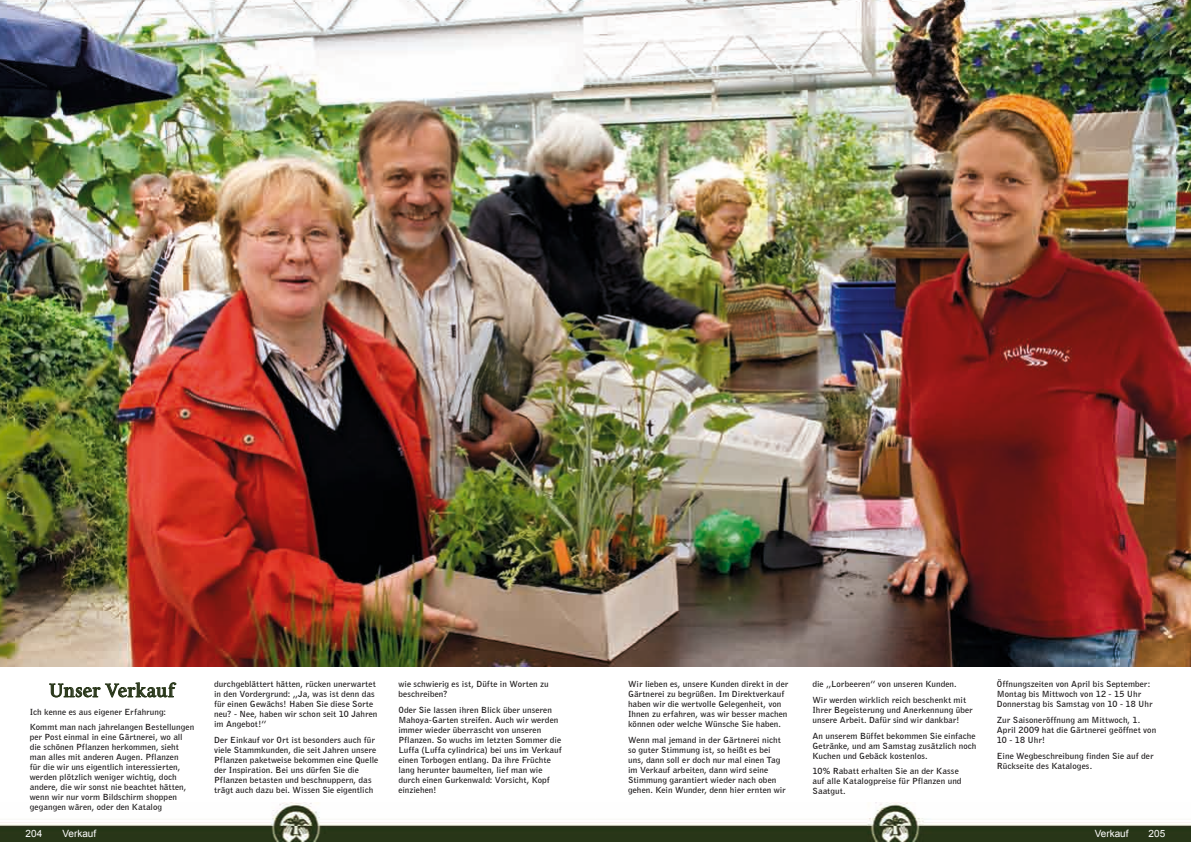
<style>
.page{position:relative;width:1191px;height:842px;background:#fff}
.page>*{position:absolute;margin:0;border:0;box-sizing:border-box;transform-origin:0 0}
.t1{font:19px "La Gioconda TT Bold";letter-spacing:-.01em;color:#283619}
.t2{font:10px "Arial";color:#fff}
.t3{font:700 8.4px/10px "Bell Gothic BT";letter-spacing:.015em;color:#1b1819;scale:1.08 1}
</style>
<div class="page">
<img style="left:0;top:0;width:1191px;height:666px">
<img style="left:0;top:802px;width:1191px;height:40px">
<svg style="left:49px;top:682px;width:127px;height:15px"></svg>
<h1 class="t1" style="left:49px;top:679px;width:128px">Unser Verkauf</h1>
<p class="t3" style="left:30px;top:704px;width:154px;line-height:15px">Ich kenne es aus eigener Erfahrung:<br>Kommt man nach jahrelangen Bestellungen</p>
<p class="t3" style="left:30px;top:731px;width:146px">per Post einmal in eine Gärtnerei, wo all die schönen Pflanzen herkommen, sieht man alles mit anderen Augen. Pflanzen für die wir uns eigentlich interessierten, werden plötzlich weniger wichtig, doch andere, die wir sonst nie beachtet hätten, wenn wir nur vorm Bildschirm shoppen gegangen wären, oder den Katalog</p>
<p class="t3" style="left:214px;top:679px;width:153px">durchgeblättert hätten, rücken unerwartet in den Vordergrund: „Ja, was ist denn das für einen Gewächs! Haben Sie diese Sorte neu? - Nee, haben wir schon seit 10 Jahren im Angebot!”</p>
<p class="t3" style="left:214px;top:735px;width:153px">Der Einkauf vor Ort ist besonders auch für viele Stammkunden, die seit Jahren unsere Pflanzen paketweise bekommen eine Quelle der Inspiration. Bei uns dürfen Sie die Pflanzen betasten und beschnuppern, das trägt auch dazu bei. Wissen Sie eigentlich</p>
<p class="t3" style="left:398px;top:679px;width:141px">wie schwierig es ist, Düfte in Worten zu beschreiben?</p>
<p class="t3" style="left:398px;top:705px;width:152px">Oder Sie lassen ihren Blick über unseren Mahoya-Garten streifen. Auch wir werden immer wieder überrascht von unseren Pflanzen. So wuchs im letzten Sommer die Luffa (Luffa cylindrica) bei uns im Verkauf einen Torbogen entlang. Da ihre Früchte lang herunter baumelten, lief man wie durch einen Gurkenwald: Vorsicht, Kopf einziehen!</p>
<p class="t3" style="left:628px;top:679px;width:150px">Wir lieben es, unsere Kunden direkt in der Gärtnerei zu begrüßen. Im Direktverkauf haben wir die wertvolle Gelegenheit, von Ihnen zu erfahren, was wir besser machen können oder welche Wünsche Sie haben.</p>
<p class="t3" style="left:628px;top:735px;width:147px">Wenn mal jemand in der Gärtnerei nicht so guter Stimmung ist, so heißt es bei uns, dann soll er doch nur mal einen Tag im Verkauf arbeiten, dann wird seine Stimmung garantiert wieder nach oben gehen. Kein Wunder, denn hier ernten wir</p>
<p class="t3" style="left:812px;top:676px;width:144px;line-height:15.7px">die „Lorbeeren” von unseren Kunden.<br>Wir werden wirklich reich beschenkt mit</p>
<p class="t3" style="left:812px;top:705px;width:150px">Ihrer Begeisterung und Anerkennung über unsere Arbeit. Dafür sind wir dankbar!</p>
<p class="t3" style="left:812px;top:730px;width:153px;text-align:justify">An unserem Büffet bekommen Sie einfache Getränke, und am Samstag zusätzlich noch Kuchen und Gebäck kostenlos.</p>
<p class="t3" style="left:812px;top:766px;width:139px">10% Rabatt erhalten Sie an der Kasse auf alle Katalogpreise für Pflanzen und<br>Saatgut.</p>
<p class="t3" style="left:996px;top:679px;width:146px">Öffnungszeiten von April bis September:<br>Montag bis Mittwoch von 12 - 15 Uhr<br>Donnerstag bis Samstag von 10 - 18 Uhr</p>
<p class="t3" style="left:996px;top:715px;width:149px">Zur Saisoneröffnung am Mittwoch, 1.<br>April 2009 hat die Gärtnerei geöffnet von<br>10 - 18 Uhr!</p>
<p class="t3" style="left:996px;top:750px;width:147px">Eine Wegbeschreibung finden Sie auf der<br>Rückseite des Kataloges.</p>
<p class="t2" style="left:26px;top:826px;width:18px">204</p>
<p class="t2" style="left:62px;top:826px;width:35px">Verkauf</p>
<p class="t2" style="left:1094px;top:826px;width:35px">Verkauf</p>
<p class="t2" style="left:1148px;top:826px;width:18px">205</p>
</div>
